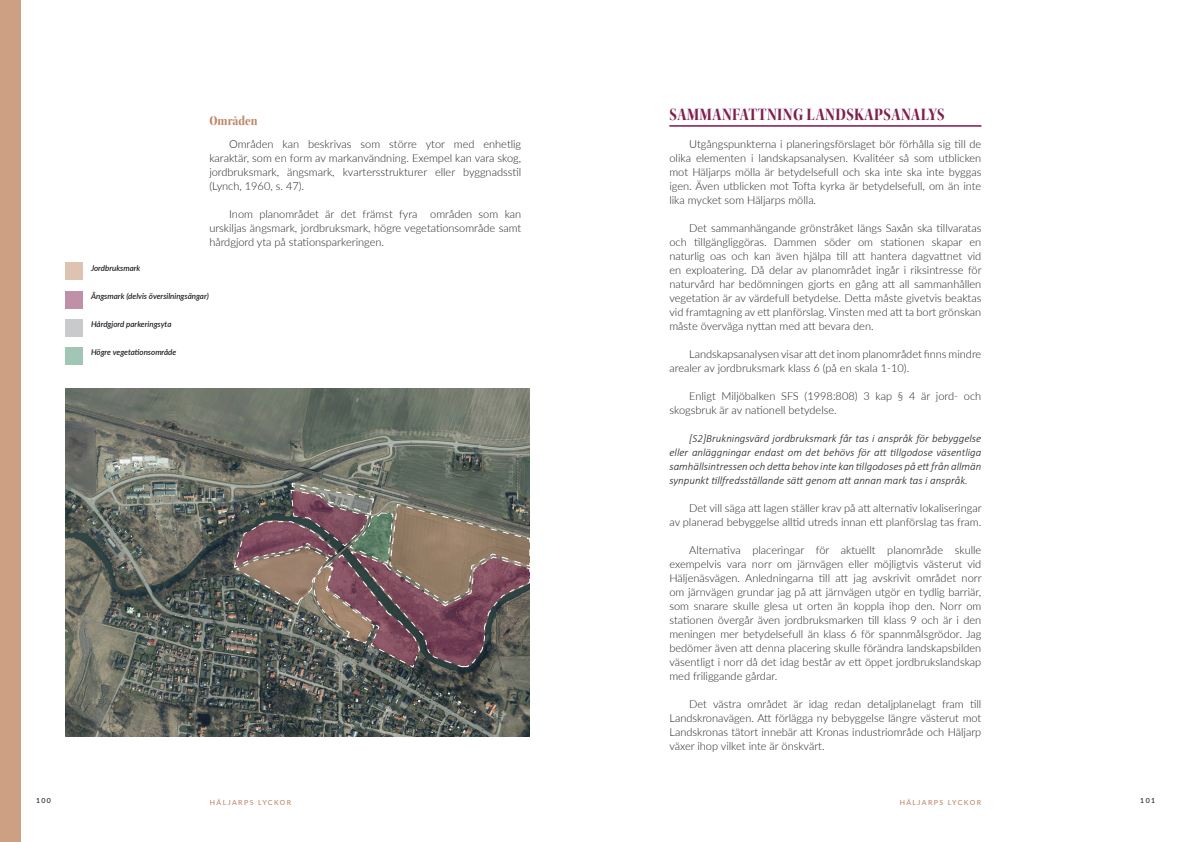
<style>
.page{position:relative;width:1191px;height:842px;background:#fff}
.page>*{position:absolute;margin:0;border:0;box-sizing:border-box;transform-origin:0 0}
.Section_Title{font:18px "Kepler Std Bold Scn Disp";letter-spacing:.025em;color:#811f51}
.Subsection{font:14px "Kepler Std Bold Scn Disp";letter-spacing:.005em;color:#bf8766}
.Body_Text{font:300 11px/14px "Lato";color:#231f20;text-align:justify}
.Body_Text-2{font:italic 300 11px/14px "Calibri";color:#231f20;text-align:justify}
.Caption_Text{font:italic 500 8px "Lato";color:#120d15}
.t1{font:500 7px "Lato";letter-spacing:.2em;color:#bf8766}
.t2{font:500 7px "Lato";letter-spacing:.2em;color:#231f20}
</style>
<div class="page">
<div style="left:0;top:0;width:20px;height:842px;background:#cda084"></div>
<img style="left:66px;top:389px;width:464px;height:348px">
<svg style="left:234px;top:482px;width:296px;height:186px;background:#766662"></svg>
<hr style="left:669px;top:126px;width:312px;height:1px;background:#811f51">
<div style="left:66px;top:263px;width:17px;height:17px;background:#dfc3b2"></div>
<div style="left:66px;top:291px;width:17px;height:17px;background:#c08fa8"></div>
<div style="left:66px;top:319px;width:17px;height:17px;background:#c9cacb"></div>
<div style="left:66px;top:347px;width:17px;height:17px;background:#a1c6b5"></div>
<p class="Subsection" style="left:209px;top:113px;width:50px">Områden</p>
<p class="Body_Text" style="left:209px;top:137px;width:313px;text-indent:20px">Områden kan beskrivas som större ytor med enhetlig karaktär, som en form av markanvändning. Exempel kan vara skog, jordbruksmark, ängsmark, kvartersstrukturer eller byggnadsstil (Lynch, 1960, s. 47).</p>
<p class="Body_Text" style="left:209px;top:207px;width:313px;text-indent:20px">Inom planområdet är det främst fyra områden som kan urskiljas ängsmark, jordbruksmark, högre vegetationsområde samt hårdgjord yta på stationsparkeringen.</p>
<p class="Caption_Text" style="left:91px;top:262px;width:51px">Jordbruksmark</p>
<p class="Caption_Text" style="left:91px;top:290px;width:119px">Ängsmark (delvis översilningsängar)</p>
<p class="Caption_Text" style="left:91px;top:319px;width:82px">Hårdgjord parkeringsyta</p>
<p class="Caption_Text" style="left:91px;top:347px;width:87px">Högre vegetationsområde</p>
<p class="Section_Title" style="left:669px;top:104px;width:277px">SAMMANFATTNING LANDSKAPSANALYS</p>
<p class="Body_Text" style="left:669px;top:137px;width:313px;text-indent:20px">Utgångspunkterna i planeringsförslaget bör förhålla sig till de olika elementen i landskapsanalysen. Kvalitéer så som utblicken mot Häljarps mölla är betydelsefull och ska inte ska inte byggas igen. Även utblicken mot Tofta kyrka är betydelsefull, om än inte lika mycket som Häljarps mölla.</p>
<p class="Body_Text" style="left:669px;top:221px;width:314px;text-indent:20px">Det sammanhängande grönstråket längs Saxån ska tillvaratas och tillgängliggöras. Dammen söder om stationen skapar en naturlig oas och kan även hjälpa till att hantera dagvattnet vid en exploatering. Då delar av planområdet ingår i riksintresse för naturvård har bedömningen gjorts en gång att all sammanhållen vegetation är av värdefull betydelse. Detta måste givetvis beaktas vid framtagning av ett planförslag. Vinsten med att ta bort grönskan måste överväga nyttan med att bevara den.</p>
<p class="Body_Text" style="left:669px;top:347px;width:313px;text-indent:20px">Landskapsanalysen visar att det inom planområdet finns mindre arealer av jordbruksmark klass 6 (på en skala 1-10).</p>
<p class="Body_Text" style="left:669px;top:389px;width:313px;text-indent:20px">Enligt Miljöbalken SFS (1998:808) 3 kap § 4 är jord- och skogsbruk är av nationell betydelse.</p>
<p class="Body_Text-2" style="left:669px;top:431px;width:313px;text-indent:20px">[S2]Brukningsvärd jordbruksmark får tas i anspråk för bebyggelse eller anläggningar endast om det behövs för att tillgodose väsentliga samhällsintressen och detta behov inte kan tillgodoses på ett från allmän synpunkt tillfredsställande sätt genom att annan mark tas i anspråk.</p>
<p class="Body_Text" style="left:669px;top:501px;width:314px;text-align:right">Det vill säga att lagen ställer krav på att alternativ lokaliseringar<br>av planerad bebyggelse alltid utreds innan ett planförslag tas fram.</p>
<p class="Body_Text" style="left:669px;top:543px;width:314px;text-indent:20px">Alternativa placeringar för aktuellt planområde skulle exempelvis vara norr om järnvägen eller möjligtvis västerut vid Häljenäsvägen. Anledningarna till att jag avskrivit området norr om järnvägen grundar jag på att järnvägen utgör en tydlig barriär, som snarare skulle glesa ut orten än koppla ihop den. Norr om stationen övergår även jordbruksmarken till klass 9 och är i den meningen mer betydelsefull än klass 6 för spannmålsgrödor. Jag bedömer även att denna placering skulle förändra landskapsbilden väsentligt i norr då det idag består av ett öppet jordbrukslandskap med friliggande gårdar.</p>
<p class="Body_Text" style="left:669px;top:697px;width:313px;text-indent:20px">Det västra området är idag redan detaljplanelagt fram till Landskronavägen. Att förlägga ny bebyggelse längre västerut mot Landskronas tätort innebär att Kronas industriområde och Häljarp växer ihop vilket inte är önskvärt.</p>
<p class="t2" style="left:36px;top:795px;width:16px">100</p>
<p class="t1" style="left:210px;top:797px;width:83px">HÄLJARPS LYCKOR</p>
<p class="t1" style="left:899px;top:797px;width:83px">HÄLJARPS LYCKOR</p>
<p class="t2" style="left:1140px;top:795px;width:16px">101</p>
</div>
